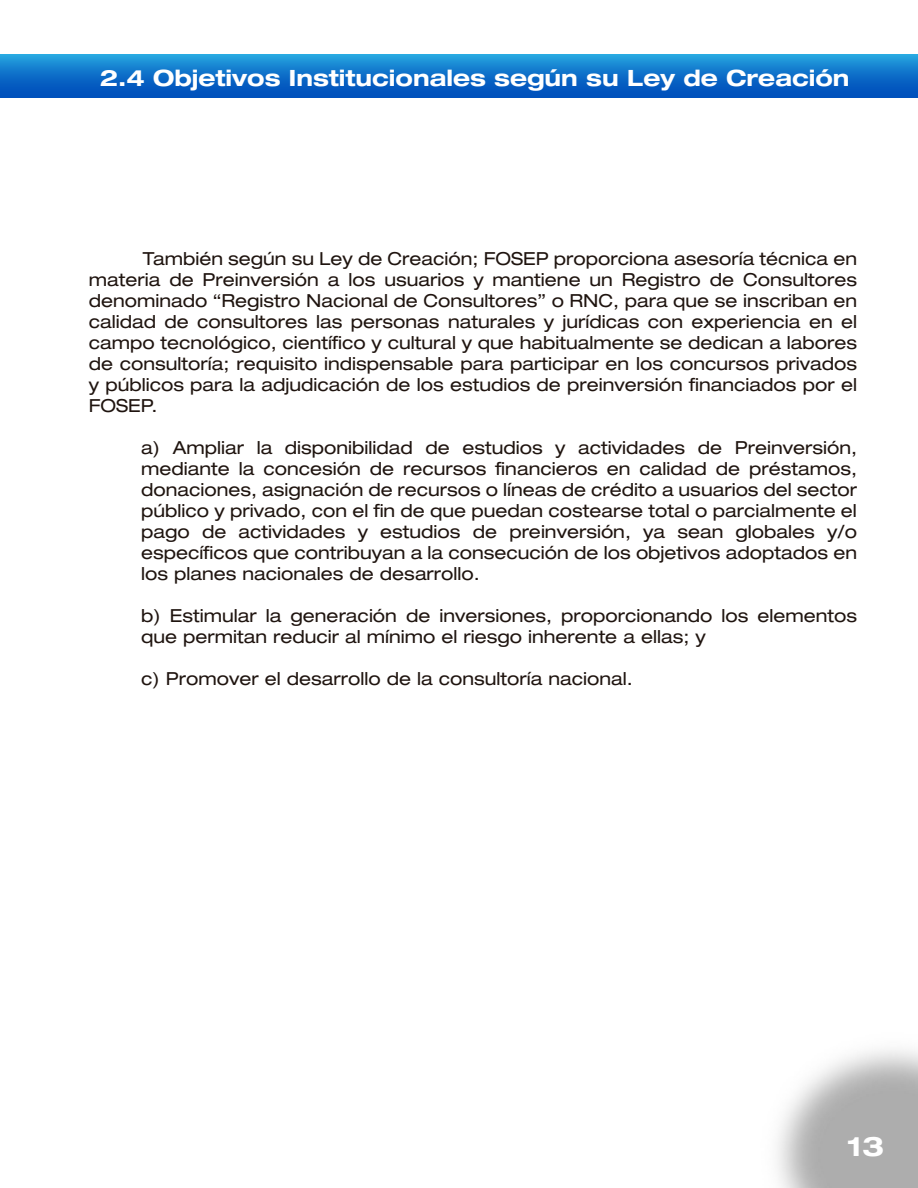
<style>
.page{position:relative;width:918px;height:1188px;background:#fff}
.page>*{position:absolute;margin:0;border:0;box-sizing:border-box;transform-origin:0 0}
.t1{font:700 expanded 27px "Helvetica Neue";color:#fff}
.t2{font:700 expanded 22.5px "Helvetica Neue";color:#fff}
.t3{font:expanded 18px/21px "Helvetica Neue";color:#1f140f;text-align:justify}
</style>
<div class="page">
<div style="left:0;top:54px;width:918px;height:44px;background:linear-gradient(to bottom,#249fdd,#0047b8)"></div>
<p class="t2" style="left:100px;top:64px;width:751px">2.4 Objetivos Institucionales según su Ley de Creación</p>
<p class="t3" style="left:89px;top:247px;width:770px;text-indent:54px">También según su Ley de Creación; FOSEP proporciona asesoría técnica en materia de Preinversión a los usuarios y mantiene un Registro de Consultores denominado “Registro Nacional de Consultores” o RNC, para que se inscriban en calidad de consultores las personas naturales y jurídicas con experiencia en el campo tecnológico, científico y cultural y que habitualmente se dedican a labores de consultoría; requisito indispensable para participar en los concursos privados y públicos para la adjudicación de los estudios de preinversión financiados por el FOSEP.</p>
<p class="t3" style="left:141px;top:436px;width:717px">a) Ampliar la disponibilidad de estudios y actividades de Preinversión, mediante la concesión de recursos financieros en calidad de préstamos, donaciones, asignación de recursos o líneas de crédito a usuarios del sector público y privado, con el fin de que puedan costearse total o parcialmente el pago de actividades y estudios de preinversión, ya sean globales y/o específicos que contribuyan a la consecución de los objetivos adoptados en los planes nacionales de desarrollo.</p>
<p class="t3" style="left:141px;top:604px;width:717px">b) Estimular la generación de inversiones, proporcionando los elementos que permitan reducir al mínimo el riesgo inherente a ellas; y</p>
<p class="t3" style="left:141px;top:667px;width:493px">c) Promover el desarrollo de la consultoría nacional.</p>
<h1 class="t1" style="left:847px;top:1130px;width:44px">1 37</h1>
</div>
